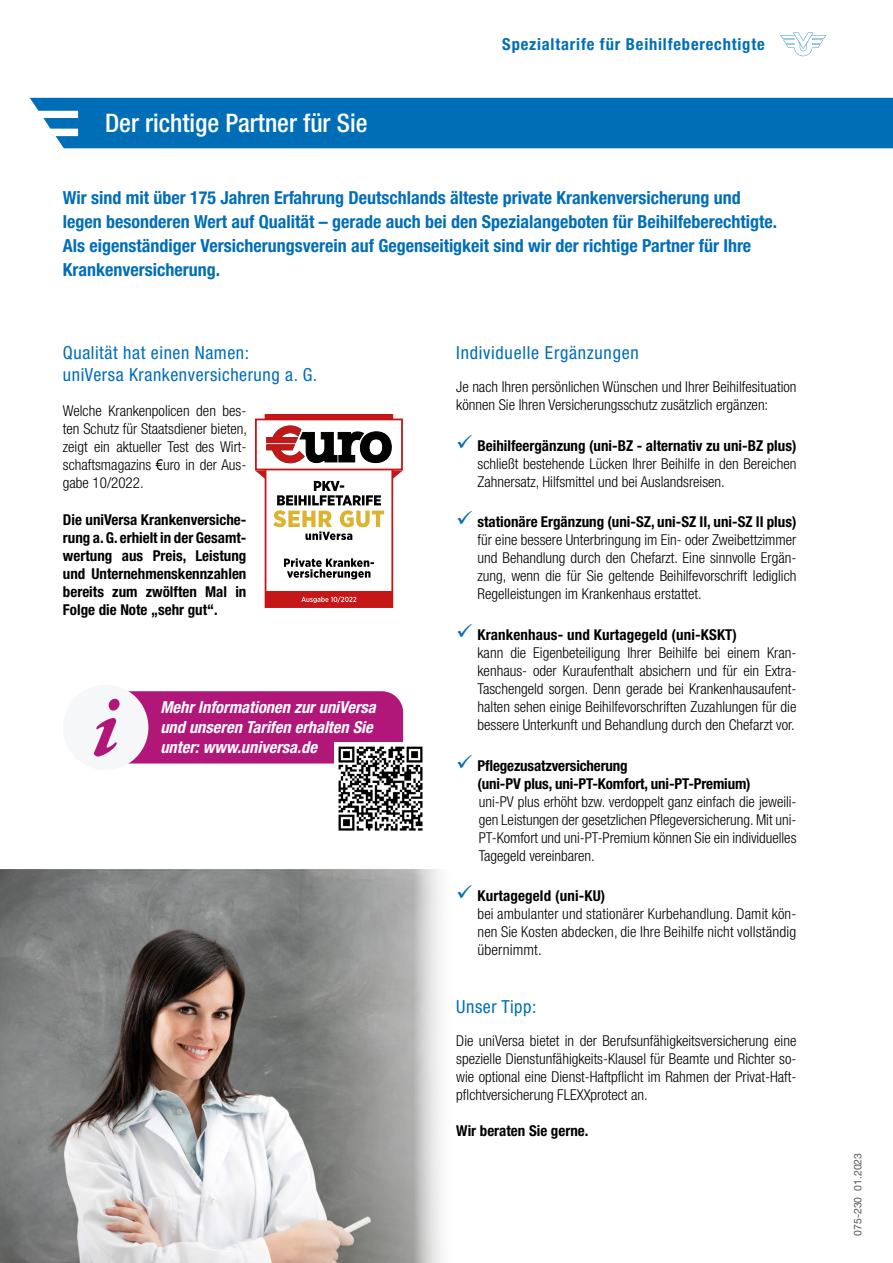
<style>
.page{position:relative;width:893px;height:1263px;background:#fff}
.page>*{position:absolute;margin:0;border:0;box-sizing:border-box;transform-origin:0 0}
.t1{font:italic 700 90.9px "Garamond Premr Pro";color:#b01779}
.t2{font:500 condensed 25.5px "Helvetica Neue LT Std";color:#fff}
.t3{font:700 condensed 18px/24px "Helvetica Neue LT Std";color:#006eb7}
.t4{font:condensed 18px/21.3px "Helvetica Neue LT Std";letter-spacing:.03em;color:#006eb7}
.t5{font:italic 700 condensed 16.5px/19.8px "Helvetica Neue LT Std";color:#fff}
.t6{font:700 condensed 16.5px "Helvetica Neue LT Std";letter-spacing:.05em;color:#006eb7}
.t7{font:300 condensed 15px/18px "Helvetica Neue LT Std";color:#000;text-align:justify}
.t8{font:700 condensed 15px/18px "Helvetica Neue LT Std";color:#000;text-align:justify}
.t9{font:10.5px "Helvetica Neue LT Std";color:#565656}
.s1{font-family:"Arial Narrow";font-weight:400;font-stretch:normal}
.s2{color:#006eb7}
.s3{font-weight:700}
</style>
<div class="page">
<svg style="left:780px;top:33px;width:46px;height:23px"></svg>
<img style="left:0;top:870px;width:441px;height:393px">
<div style="left:30px;top:98px;width:863px;height:50px;background:#006eb7"></div>
<div style="left:128px;top:691px;width:275px;height:72px;background:#b01779"></div>
<div style="left:63px;top:685px;width:85px;height:85px;background:#f6f7f9;border-radius:50%"></div>
<img style="left:334px;top:742px;width:89px;height:89px">
<div style="left:266px;top:414px;width:126px;height:30px;background:#c51718"></div>
<div style="left:256px;top:419px;width:146px;height:50px;background:#fff"></div>
<div style="left:255px;top:418px;width:148px;height:52px;border:2px solid #c51718"></div>
<svg style="left:266px;top:426px;width:125px;height:37px"></svg>
<svg style="left:284px;top:558px;width:90px;height:21px"></svg>
<div style="left:265px;top:591px;width:128px;height:16px;background:#c51718"></div>
<svg style="left:301px;top:596px;width:55px;height:7px"></svg>
<svg style="left:255px;top:470px;width:148px;height:70px"></svg>
<h2 class="t2" style="left:105px;top:108px;width:264px">Der richtige Partner für Sie</h2>
<p class="t6" style="left:502px;top:34px;width:264px">Spezialtarife für Beihilfeberechtigte</p>
<p class="t3" style="left:63px;top:186px;width:716px">Wir sind mit über 175 Jahren Erfahrung Deutschlands älteste private Krankenversicherung und legen besonderen Wert auf Qualität – gerade auch bei den Spezialangeboten für Beihilfeberechtigte.<br>Als eigenständiger Versicherungsverein auf Gegenseitigkeit sind wir der richtige Partner für Ihre Krankenversicherung.</p>
<p class="t4" style="left:63px;top:342px;width:256px">Qualität hat einen Namen:<br>uniVersa Krankenversicherung a. G.</p>
<p class="t7" style="left:63px;top:401px;width:186px">Welche Krankenpolicen den bes&shy;ten Schutz für Staatsdiener bieten, zeigt ein aktueller Test des Wirt&shy;schaftsmagazins <span class="s1">€</span>uro in der Aus&shy;gabe 10/2022.</p>
<p class="t8" style="left:63px;top:510px;width:185px">Die uniVersa Krankenversiche&shy;rung a. G. erhielt in der Gesamt&shy;wertung aus Preis, Leistung und Unternehmenskennzahlen bereits zum zwölften Mal in Folge die Note „sehr gut“.</p>
<h1 class="t1" style="left:93px;top:670px;width:27px">i</h1>
<p class="t5" style="left:160px;top:697px;width:217px">Mehr Informationen zur uniVersa und unseren Tarifen erhalten Sie unter: www.universa.de</p>
<p class="t4" style="left:456px;top:342px;width:184px">Individuelle Ergänzungen</p>
<p class="t7" style="left:456px;top:378px;width:342px">Je nach Ihren persönlichen Wünschen und Ihrer Beihilfesituation können Sie Ihren Versicherungsschutz zusätzlich ergänzen:</p>
<p class="t7" style="left:477px;top:436px;width:320px;text-indent:-21px"><span class="s2">✓</span> <span class="s3">Beihilfeergänzung (uni-BZ - alternativ zu uni-BZ plus) </span>schließt bestehende Lücken Ihrer Beihilfe in den Bereichen Zahnersatz, Hilfsmittel und bei Auslandsreisen.</p>
<p class="t7" style="left:477px;top:513px;width:320px;text-indent:-21px"><span class="s2">✓</span> <span class="s3">stationäre Ergänzung (uni-SZ, uni-SZ II, uni-SZ II plus) </span>für eine bessere Unterbringung im Ein- oder Zweibettzimmer und Behandlung durch den Chefarzt. Eine sinnvolle Ergän&shy;zung, wenn die für Sie geltende Beihilfevorschrift lediglich Regelleistungen im Krankenhaus erstattet.</p>
<p class="t7" style="left:477px;top:625px;width:320px;text-align:left;text-indent:-21px"><span class="s2">✓</span> <span class="s3">Krankenhaus- und Kurtagegeld (uni-KSKT)<br></span>kann die Eigenbeteiligung Ihrer Beihilfe bei einem Kran&shy;kenhaus- oder Kuraufenthalt absichern und für ein Extra-Taschengeld sorgen. Denn gerade bei Krankenhausaufent&shy;halten sehen einige Beihilfevorschriften Zuzahlungen für die bessere Unterkunft und Behandlung durch den Chefarzt vor.</p>
<p class="t8" style="left:477px;top:756px;width:275px;text-indent:-21px"><span class="s2">✓</span> Pflegezusatzversicherung<br>(uni-PV plus, uni-PT-Komfort, uni-PT-Premium)</p>
<p class="t7" style="left:479px;top:792px;width:319px">uni-PV plus erhöht bzw. verdoppelt ganz einfach die jeweili&shy;gen Leistungen der gesetzlichen Pflegeversicherung. Mit uni-PT-Komfort und uni-PT-Premium können Sie ein individuelles Tagegeld vereinbaren.</p>
<p class="t7" style="left:477px;top:886px;width:320px;text-align:left;text-indent:-21px"><span class="s2">✓</span> <span class="s3">Kurtagegeld (uni-KU)<br></span>bei ambulanter und stationärer Kurbehandlung. Damit kön&shy;nen Sie Kosten abdecken, die Ihre Beihilfe nicht vollständig übernimmt.</p>
<p class="t4" style="left:456px;top:995px;width:82px">Unser Tipp:</p>
<p class="t7" style="left:456px;top:1031px;width:342px">Die uniVersa bietet in der Berufsunfähigkeitsversicherung eine spezielle Dienstunfähigkeits-Klausel für Beamte und Richter so&shy;wie optional eine Dienst-Haftpflicht im Rahmen der Privat-Haft&shy;pflchtversicherung FLEXXprotect an.</p>
<p class="t8" style="left:456px;top:1121px;width:134px">Wir beraten Sie gerne.</p>
<p class="t9" style="left:851px;top:1236px;width:84px;rotate:-90deg">075-230 01.2023</p>
</div>
